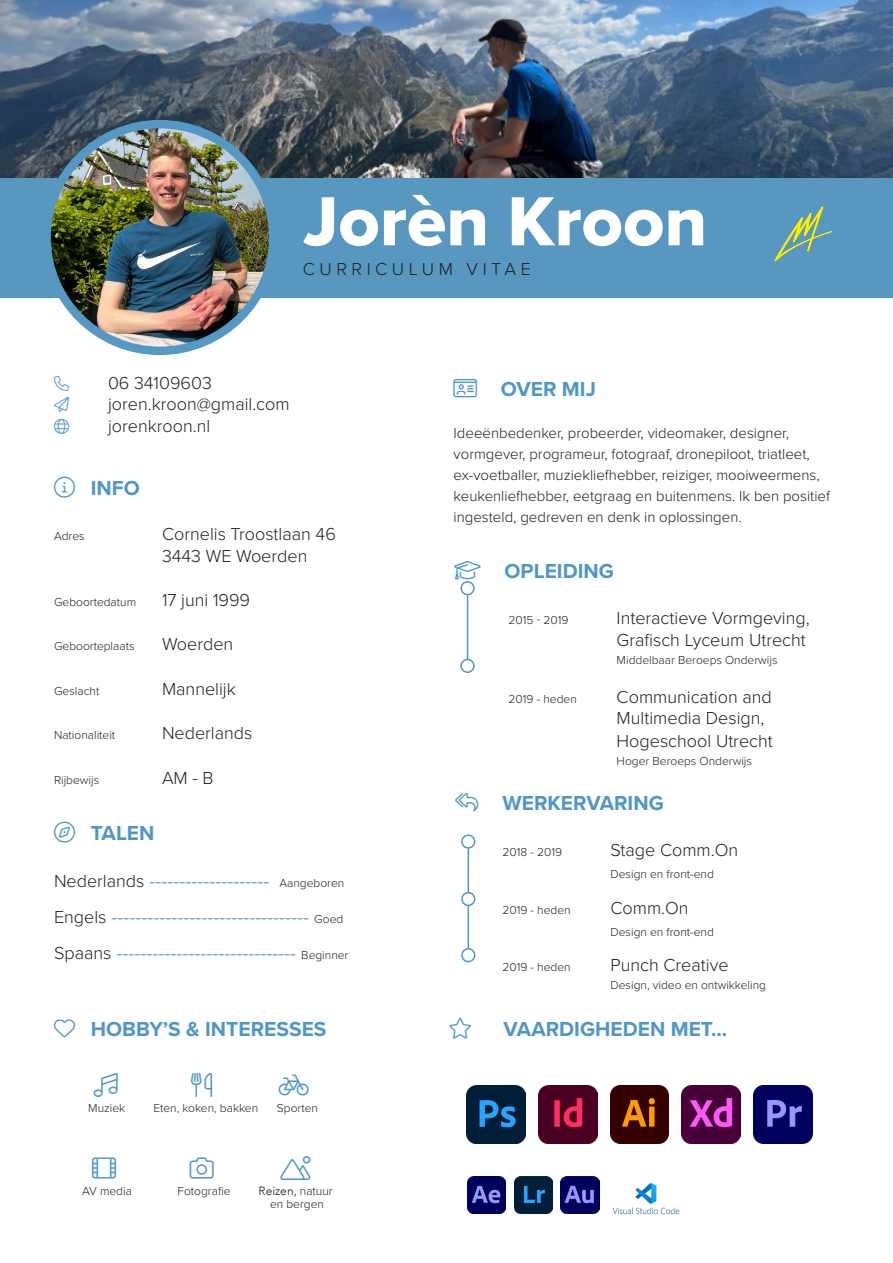
<style>
.page{position:relative;width:893px;height:1263px;background:#fff}
.page>*{position:absolute;margin:0;border:0;box-sizing:border-box;transform-origin:0 0}
.t1{font:72px "Proxima Nova Extrabld";color:#fff}
.t2{font:300 24px "Font Awesome 6 Pro";color:#5097c6}
.t3{font:700 21px "Proxima Nova";color:#5097c6}
.t4{font:300 18px/21.8px "Proxima Nova";color:#231f20}
.t5{font:18px "Avenir";color:#5097c6}
.t6{font:300 18px "Proxima Nova";letter-spacing:.25em;color:#231f20}
.t7{font:300 15px/21px "Proxima Nova";color:#231f20}
.t8{font:300 12px "Proxima Nova";color:#231f20}
.t9{font:300 12px "Avenir";color:#231f20}
.s1{color:#5097c6}
.s2{font-family:"Proxima Nova";font-weight:300;color:#231f20}
.s3{font-family:"Proxima Nova";font-weight:300;font-size:12px;color:#231f20}
.s4{font-family:"Proxima Nova"}
</style>
<div class="page">
<img style="left:0;top:0;width:893px;height:178px">
<div style="left:42px;top:120px;width:235px;height:235px;background:#5598c4;border-radius:50%"></div>
<div style="left:0;top:178px;width:893px;height:119px;background:#5797c0"></div>
<img style="left:51px;top:128px;width:218px;height:219px;border-radius:109px">
<hr style="left:467px;top:595px;width:1px;height:65px;background:#5097c6">
<div style="left:460px;top:659px;width:15px;height:14px;border:2px solid #5097c6;border-radius:50%"></div>
<div style="left:460px;top:581px;width:15px;height:14px;border:2px solid #5097c6;border-radius:50%"></div>
<hr style="left:468px;top:849px;width:1px;height:44px;background:#5097c6">
<hr style="left:468px;top:905px;width:1px;height:44px;background:#5097c6">
<div style="left:461px;top:892px;width:14px;height:14px;border:2px solid #5097c6;border-radius:50%"></div>
<div style="left:461px;top:948px;width:14px;height:14px;border:2px solid #5097c6;border-radius:50%"></div>
<div style="left:461px;top:834px;width:14px;height:15px;border:2px solid #5097c6;border-radius:50%"></div>
<img style="left:467px;top:1086px;width:58px;height:57px">
<img style="left:539px;top:1086px;width:58px;height:57px">
<img style="left:610px;top:1086px;width:59px;height:57px">
<img style="left:514px;top:1177px;width:38px;height:37px">
<img style="left:754px;top:1086px;width:58px;height:57px">
<img style="left:682px;top:1086px;width:58px;height:57px">
<img style="left:468px;top:1177px;width:38px;height:37px">
<img style="left:612px;top:1183px;width:68px;height:32px">
<img style="left:561px;top:1177px;width:38px;height:37px">
<svg style="left:774px;top:206px;width:58px;height:55px"></svg>
<p class="t1" style="left:303px;top:168px;width:406px">Jorèn Kroon</p>
<p class="t6" style="left:303px;top:256px;width:229px">CURRICULUM VITAE</p>
<p class="t4" style="left:108px;top:371px;width:105px">06 34109603</p>
<p class="t4" style="left:54px;top:392px;width:237px"><span class="s1">➢</span> joren.kroon@gmail.com</p>
<p class="t4" style="left:108px;top:414px;width:104px">jorenkroon.nl</p>
<p class="t3" style="left:91px;top:472px;width:51px">INFO</p>
<p class="t3" style="left:501px;top:373px;width:97px">OVER MIJ</p>
<p class="t7" style="left:454px;top:422px;width:378px">Ideeënbedenker, probeerder, videomaker, designer, vormgever, programeur, fotograaf, dronepiloot, triatleet, ex-voetballer, muziekliefhebber, reiziger, mooiweermens, keukenliefhebber, eetgraag en buitenmens. Ik ben positief ingesteld, gedreven en denk in oplossingen.</p>
<p class="t8" style="left:54px;top:527px;width:32px">Adres</p>
<p class="t4" style="left:162px;top:522px;width:175px">Cornelis Troostlaan 46<br>3443 WE Woerden</p>
<p class="t8" style="left:54px;top:593px;width:84px">Geboortedatum</p>
<p class="t4" style="left:162px;top:588px;width:90px">17 juni 1999</p>
<p class="t8" style="left:54px;top:637px;width:82px">Geboorteplaats</p>
<p class="t4" style="left:162px;top:632px;width:73px">Woerden</p>
<p class="t8" style="left:54px;top:682px;width:47px">Geslacht</p>
<p class="t4" style="left:162px;top:677px;width:75px">Mannelijk</p>
<p class="t8" style="left:54px;top:726px;width:63px">Nationaliteit</p>
<p class="t4" style="left:162px;top:721px;width:92px">Nederlands</p>
<p class="t8" style="left:54px;top:770px;width:47px">Rijbewijs</p>
<p class="t4" style="left:162px;top:766px;width:53px">AM - B</p>
<p class="t3" style="left:91px;top:818px;width:65px">TALEN</p>
<p class="t5" style="left:54px;top:870px;width:292px"><span class="s2">Nederlands</span> -------------------- <span class="s3">Aangeboren</span></p>
<p class="t5" style="left:54px;top:906px;width:291px"><span class="s2">Engels</span> --------------------------------- <span class="s3">Goed</span></p>
<p class="t5" style="left:54px;top:942px;width:296px"><span class="s2">Spaans</span> ------------------------------ <span class="s3">Beginner</span></p>
<p class="t3" style="left:91px;top:1013px;width:237px">HOBBY’S &amp; INTERESSES</p>
<p class="t8" style="left:88px;top:1099px;width:39px">Muziek</p>
<p class="t8" style="left:153px;top:1099px;width:106px">Eten, koken, bakken</p>
<p class="t8" style="left:277px;top:1099px;width:43px">Sporten</p>
<p class="t2" style="left:92px;top:1156px;width:25px">●●▼</p>
<p class="t2" style="left:280px;top:1156px;width:31px">□◆■▼■▲◆■</p>
<p class="t8" style="left:82px;top:1182px;width:51px">AV media</p>
<p class="t8" style="left:178px;top:1182px;width:54px">Fotografie</p>
<p class="t9" style="left:259px;top:1184px;width:76px">Reizen, <span class="s4">natuur</span></p>
<p class="t8" style="left:270px;top:1195px;width:55px">en bergen</p>
<p class="t3" style="left:504px;top:555px;width:111px">OPLEIDING</p>
<p class="t8" style="left:509px;top:611px;width:61px">2015 - 2019</p>
<p class="t4" style="left:617px;top:606px;width:195px;line-height:22.5px">Interactieve Vormgeving,<br>Grafisch Lyceum Utrecht</p>
<p class="t8" style="left:617px;top:651px;width:162px">Middelbaar Beroeps Onderwijs</p>
<p class="t8" style="left:509px;top:690px;width:70px">2019 - heden</p>
<p class="t4" style="left:617px;top:685px;width:158px">Communication and<br>Multimedia Design,<br>Hogeschool Utrecht</p>
<p class="t8" style="left:617px;top:752px;width:137px">Hoger Beroeps Onderwijs</p>
<p class="t3" style="left:502px;top:787px;width:163px">WERKERVARING</p>
<p class="t8" style="left:502px;top:843px;width:61px">2018 - 2019</p>
<p class="t4" style="left:610px;top:838px;width:129px">Stage Comm.On</p>
<p class="t8" style="left:610px;top:865px;width:105px">Design en front-end</p>
<p class="t8" style="left:502px;top:901px;width:70px">2019 - heden</p>
<p class="t4" style="left:610px;top:896px;width:80px">Comm.On</p>
<p class="t8" style="left:610px;top:922px;width:105px">Design en front-end</p>
<p class="t8" style="left:502px;top:958px;width:70px">2019 - heden</p>
<p class="t4" style="left:610px;top:953px;width:120px">Punch Creative</p>
<p class="t8" style="left:610px;top:976px;width:157px">Design, video en ontwikkeling</p>
<p class="t3" style="left:504px;top:1013px;width:225px">VAARDIGHEDEN MET...</p>
</div>
